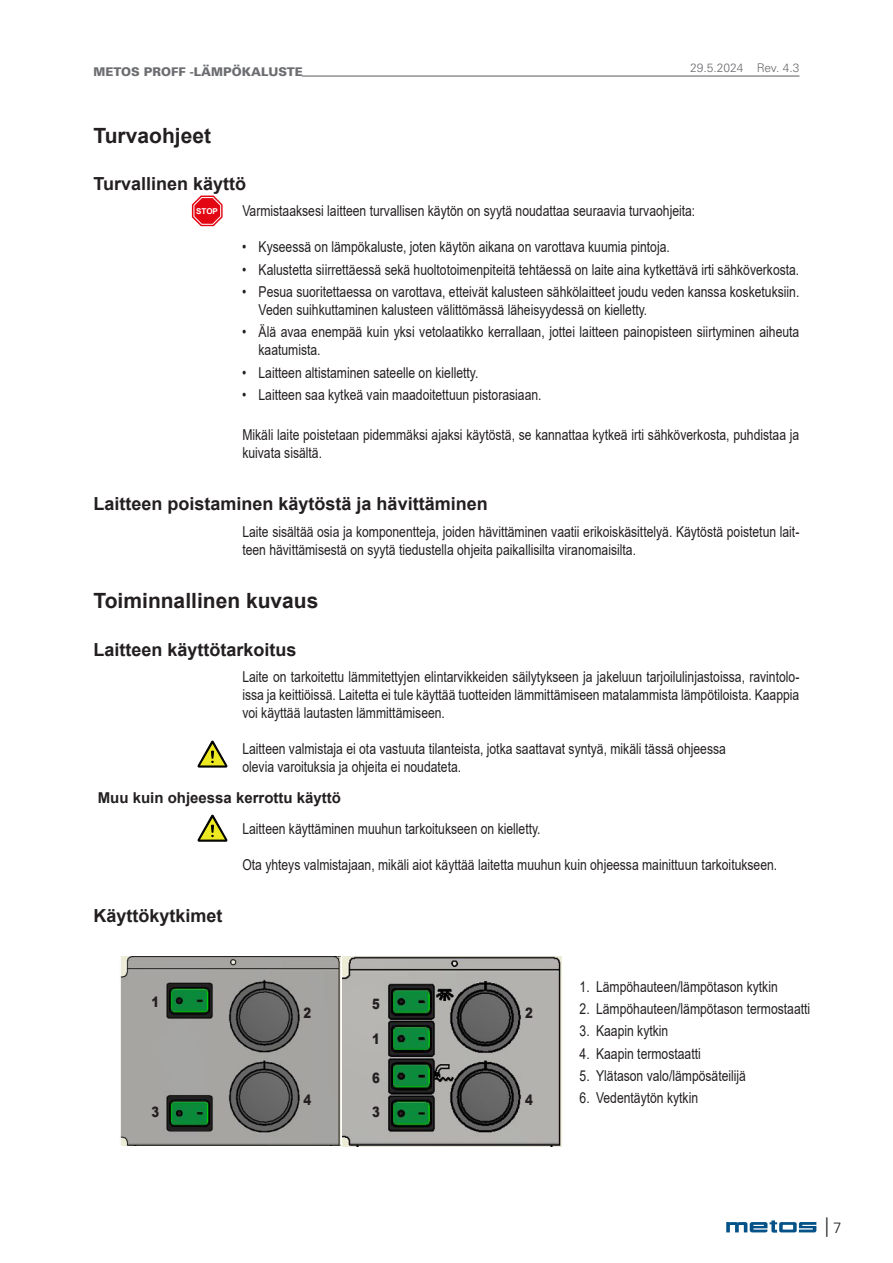
<style>
.page{position:relative;width:893px;height:1263px;background:#fff}
.page>*{position:absolute;margin:0;border:0;box-sizing:border-box;transform-origin:0 0}
.Heading_1{font:700 21px "Arial";color:#231f20}
.t1{font:300 19.5px "Univers LT Std";color:#231f20}
.Heading_2{font:700 18px "Arial";color:#231f20}
.Body{font:15px/18px "Arial";color:#231f20;scale:.81 1}
.Heading_3{font:700 15px "Arial";color:#231f20}
.Fig__text{font:900 14.25px "Arial";color:#231f20;scale:.81 1}
.t2{font:900 12px "Univers LT Std";color:#6c6d70}
.t3{font:300 12px "Univers LT Std";color:#6c6d70}
.t4{font:700 8.1px "Arial";color:#fff}
.s1{font-size:15px}
</style>
<div class="page">
<svg style="left:726px;top:1220px;width:90px;height:13px"></svg>
<hr style="left:302px;top:75px;width:497px;height:2px;background:#6c6d70">
<svg style="left:192px;top:196px;width:31px;height:30px"></svg>
<svg style="left:197px;top:740px;width:30px;height:28px"></svg>
<svg style="left:197px;top:815px;width:30px;height:27px"></svg>
<img style="left:120px;top:957px;width:220px;height:189px">
<img style="left:342px;top:957px;width:220px;height:189px">
<p class="t2" style="left:94px;top:65px;width:211px">METOS PROFF -LÄMPÖKALUSTE</p>
<p class="t3" style="left:690px;top:61px;width:111px">29.5.2024 Rev. 4.3</p>
<p class="Heading_1" style="left:94px;top:121px;width:119px">Turvaohjeet</p>
<p class="Heading_2" style="left:94px;top:171px;width:154px">Turvallinen käyttö</p>
<p class="Body" style="left:242px;top:202px;width:561px">Varmistaaksesi laitteen turvallisen käytön on syytä noudattaa seuraavia turvaohjeita:</p>
<p class="Body" style="left:242px;top:238px;width:530px">• Kyseessä on lämpökaluste, joten käytön aikana on varottava kuumia pintoja.</p>
<p class="Body" style="left:242px;top:260px;width:689px">• Kalustetta siirrettäessä sekä huoltotoimenpiteitä tehtäessä on laite aina kytkettävä irti sähköverkosta.</p>
<p class="Body" style="left:259px;top:283px;width:669px;text-indent:-16px">• Pesua suoritettaessa on varottava, etteivät kalusteen sähkölaitteet joudu veden kanssa kosketuksiin.<br>Veden suihkuttaminen kalusteen välittömässä läheisyydessä on kielletty.</p>
<p class="Body" style="left:259px;top:323px;width:669px;text-indent:-16px">• Älä avaa enempää kuin yksi vetolaatikko kerrallaan, jottei laitteen painopisteen siirtyminen aiheuta kaatumista.</p>
<p class="Body" style="left:242px;top:363px;width:293px">• Laitteen altistaminen sateelle on kielletty.</p>
<p class="Body" style="left:242px;top:385px;width:371px">• Laitteen saa kytkeä vain maadoitettuun pistorasiaan.</p>
<p class="Body" style="left:242px;top:426px;width:689px">Mikäli laite poistetaan pidemmäksi ajaksi käytöstä, se kannattaa kytkeä irti sähköverkosta, puhdistaa ja kuivata sisältä.</p>
<p class="Heading_2" style="left:94px;top:491px;width:396px">Laitteen poistaminen käytöstä ja hävittäminen</p>
<p class="Body" style="left:242px;top:522px;width:689px">Laite sisältää osia ja komponentteja, joiden hävittäminen vaatii erikoiskäsittelyä. Käytöstä poistetun lait&shy;teen hävittämisestä on syytä tiedustella ohjeita paikallisilta viranomaisilta.</p>
<p class="t4" style="left:196px;top:206px;width:23px">STOP</p>
<p class="Heading_1" style="left:94px;top:586px;width:226px">Toiminnallinen kuvaus</p>
<p class="Heading_2" style="left:94px;top:636px;width:205px">Laitteen käyttötarkoitus</p>
<p class="Body" style="left:242px;top:668px;width:689px;text-align:justify">Laite on tarkoitettu lämmitettyjen elintarvikkeiden säilytykseen ja jakeluun tarjoilulinjastoissa, ravintolo&shy;issa ja keittiöissä. Laitetta ei tule käyttää tuotteiden lämmittämiseen matalammista lämpötiloista. Kaappia voi käyttää lautasten lämmittämiseen.</p>
<p class="Body" style="left:242px;top:740px;width:598px">Laitteen valmistaja ei ota vastuuta tilanteista, jotka saattavat syntyä, mikäli tässä ohjeessa</p>
<p class="Body" style="left:242px;top:758px;width:272px">olevia varoituksia ja ohjeita ei noudateta.</p>
<p class="Heading_3" style="left:98px;top:787px;width:245px">Muu kuin ohjeessa kerrottu käyttö</p>
<p class="Body" style="left:242px;top:819px;width:370px">Laitteen käyttäminen muuhun tarkoitukseen on kielletty.</p>
<p class="Body" style="left:242px;top:855px;width:662px">Ota yhteys valmistajaan, mikäli aiot käyttää laitetta muuhun kuin ohjeessa mainittuun tarkoitukseen.</p>
<p class="Heading_2" style="left:94px;top:903px;width:131px">Käyttökytkimet</p>
<p class="Fig__text" style="left:152px;top:992px;width:11px">1</p>
<p class="Fig__text" style="left:152px;top:1102px;width:11px">3</p>
<p class="Fig__text" style="left:304px;top:1003px;width:11px">2</p>
<p class="Fig__text" style="left:304px;top:1089px;width:11px">4</p>
<p class="Fig__text" style="left:372px;top:993px;width:11px">5</p>
<p class="Fig__text" style="left:372px;top:1029px;width:11px">1</p>
<p class="Fig__text" style="left:372px;top:1067px;width:11px">6</p>
<p class="Fig__text" style="left:372px;top:1102px;width:11px">3</p>
<p class="Fig__text" style="left:525px;top:1003px;width:11px">2</p>
<p class="Fig__text" style="left:525px;top:1089px;width:11px">4</p>
<p class="Body" style="left:580px;top:977px;width:246px">1. Lämpöhauteen/lämpötason kytkin</p>
<p class="Body" style="left:580px;top:1000px;width:286px">2. Lämpöhauteen/lämpötason termostaatti</p>
<p class="Body" style="left:580px;top:1022px;width:111px">3. Kaapin kytkin</p>
<p class="Body" style="left:580px;top:1044px;width:151px">4. Kaapin termostaatti</p>
<p class="Body" style="left:580px;top:1066px;width:207px">5. Ylätason valo/lämpösäteilijä</p>
<p class="Body" style="left:580px;top:1089px;width:148px">6. Vedentäytön kytkin</p>
<h2 class="t1" style="left:825px;top:1213px;width:18px">| <span class="s1">7</span></h2>
</div>
